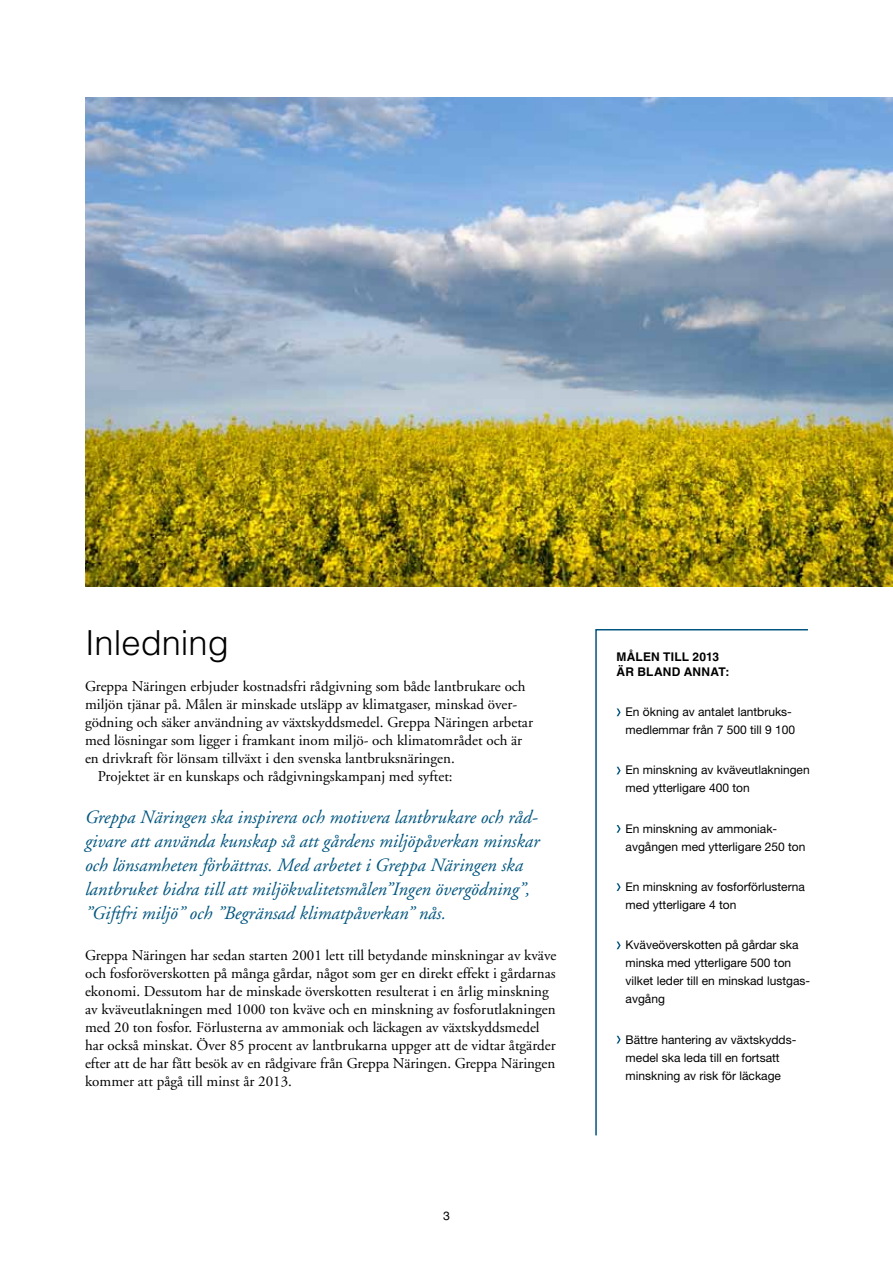
<style>
.page{position:relative;width:893px;height:1263px;background:#fff}
.page>*{position:absolute;margin:0;border:0;box-sizing:border-box;transform-origin:0 0}
.t1{font:300 34.5px "Helvetica";color:#000}
.t2{font:italic 18.75px/24px "Adobe Garamond";color:#00557f}
.t3{font:15px/18px "Adobe Garamond";color:#000}
.t4{font:12px/18px "Helvetica Neue";color:#000}
.t5{font:700 12px/15px "Helvetica";letter-spacing:.015em;color:#000}
.t6{font:12px "Helvetica";color:#000}
</style>
<div class="page">
<img style="left:85px;top:98px;width:808px;height:489px">
<svg style="left:595px;top:629px;width:213px;height:507px"></svg>
<h1 class="t1" style="left:85px;top:621px;width:145px">Inledning</h1>
<p class="t3" style="left:85px;top:678px;width:442px">Greppa Näringen erbjuder kostnadsfri rådgivning som både lantbrukare och</p>
<p class="t3" style="left:85px;top:696px;width:434px">miljön tjänar på. Målen är minskade utsläpp av klimatgaser, minskad över-</p>
<p class="t3" style="left:85px;top:714px;width:449px">gödning och säker användning av växtskyddsmedel. Greppa Näringen arbetar</p>
<p class="t3" style="left:85px;top:732px;width:439px">med lösningar som ligger i framkant inom miljö- och klimatområdet och är</p>
<p class="t3" style="left:85px;top:750px;width:371px">en drivkraft för lönsam tillväxt i den svenska lantbruksnäringen.</p>
<p class="t3" style="left:98px;top:768px;width:356px">Projektet är en kunskaps och rådgivningskampanj med syftet:</p>
<p class="t2" style="left:85px;top:806px;width:456px">Greppa Näringen ska inspirera och motivera lantbrukare och råd&shy;givare att använda kunskap så att gårdens miljöpåverkan minskar och lönsamheten förbättras. Med arbetet i Greppa Näringen ska lantbruket bidra till att miljökvalitetsmålen”Ingen övergödning”, ”Giftfri miljö” och ”Begränsad klimatpåverkan” nås.</p>
<p class="t3" style="left:85px;top:946px;width:473px">Greppa Näringen har sedan starten 2001 lett till betydande minskningar av kväve och fosforöverskotten på många gårdar, något som ger en direkt effekt i gårdarnas ekonomi. Dessutom har de minskade överskotten resulterat i en årlig minskning av kväveutlakningen med 1000 ton kväve och en minskning av fosforutlakningen med 20 ton fosfor. Förlusterna av ammoniak och läckagen av växtskyddsmedel har också minskat. Över 85 procent av lantbrukarna uppger att de vidtar åtgärder efter att de har fått besök av en rådgivare från Greppa Näringen. Greppa Näringen kommer att pågå till minst år 2013.</p>
<p class="t6" style="left:443px;top:1209px;width:8px">3</p>
<p class="t5" style="left:617px;top:649px;width:114px">MÅLEN TILL 2013<br>ÄR BLAND ANNAT:</p>
<p class="t4" style="left:626px;top:703px;width:171px">En ökning av antalet lantbruks&shy;medlemmar från 7 500 till 9 100</p>
<p class="t4" style="left:626px;top:761px;width:186px">En minskning av kväveutlakningen med ytterligare 400 ton</p>
<p class="t4" style="left:626px;top:819px;width:181px">En minskning av ammoniak&shy;avgången med ytterligare 250 ton</p>
<p class="t4" style="left:626px;top:877px;width:181px">En minskning av fosforförlusterna med ytterligare 4 ton</p>
<p class="t4" style="left:626px;top:936px;width:186px">Kväveöverskotten på gårdar ska minska med ytterligare 500 ton vilket leder till en minskad lustgas&shy;avgång</p>
<p class="t4" style="left:626px;top:1030px;width:172px">Bättre hantering av växtskydds&shy;medel ska leda till en fortsatt minskning av risk för läckage</p>
</div>
